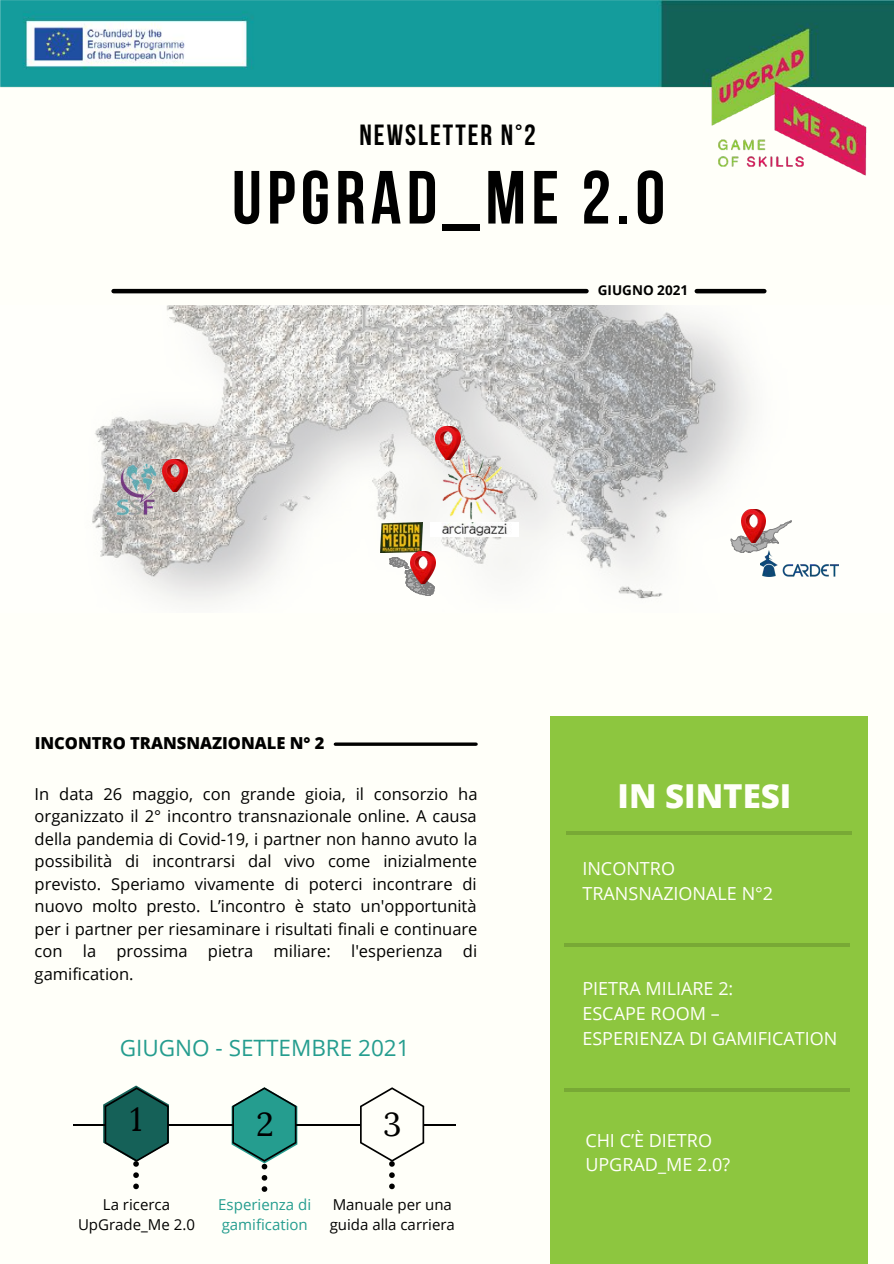
<style>
.page{position:relative;width:894px;height:1264px;background:#fff}
.page>*{position:absolute;margin:0;border:0;box-sizing:border-box;transform-origin:0 0}
.t1{font:75.15px "Bebas Neue Cyrillic";letter-spacing:.07em;color:#000}
.t2{font:800 33px "Open Sans";color:#fffff9}
.t3{font:33px "Lora";color:#000}
.t4{font:700 29.25px "Bebas Neue";letter-spacing:.07em;color:#000}
.t5{font:22.5px "Open Sans";color:#259d8f}
.t6{font:18px "Open Sans";color:#fffff9}
.t7{font:16.5px/22.5px "Open Sans";color:#000;text-align:justify}
.t8{font:800 16.5px "Open Sans";color:#000}
.t9{font:15px "Open Sans";color:#000}
.t10{font:15px "Open Sans";color:#259d8f}
.t11{font:700 13.5px "Open Sans";color:#000}
</style>
<div class="page">
<div style="left:0;top:0;width:893px;height:1263px;background:#fffff9"></div>
<div style="left:550px;top:716px;width:317px;height:547px;background:#8dc63f"></div>
<svg style="left:564px;top:943px;width:285px;height:3px"></svg>
<hr style="left:564px;top:1088px;width:285px;height:4px;background:#78a935">
<svg style="left:566px;top:831px;width:285px;height:3px"></svg>
<img style="left:0;top:0;width:893px;height:176px">
<hr style="left:113px;top:289px;width:473px;height:4px;background:#000">
<svg style="left:335px;top:742px;width:141px;height:4px"></svg>
<hr style="left:168px;top:1123px;width:65px;height:2px;background:#000">
<hr style="left:73px;top:1123px;width:32px;height:2px;background:#000">
<hr style="left:423px;top:1123px;width:33px;height:2px;background:#000">
<hr style="left:295px;top:1123px;width:66px;height:2px;background:#000">
<svg style="left:103px;top:1085px;width:66px;height:104px"></svg>
<svg style="left:360px;top:1087px;width:64px;height:102px"></svg>
<svg style="left:231px;top:1087px;width:66px;height:104px"></svg>
<hr style="left:696px;top:289px;width:68px;height:4px;background:#000">
<img style="left:92px;top:305px;width:747px;height:296px">
<img style="left:103px;top:459px;width:67px;height:66px">
<img style="left:430px;top:447px;width:81px;height:75px">
<img style="left:380px;top:522px;width:43px;height:31px">
<img style="left:430px;top:523px;width:88px;height:13px">
<img style="left:760px;top:551px;width:78px;height:25px">
<svg style="left:389px;top:557px;width:45px;height:38px"></svg>
<svg style="left:730px;top:520px;width:61px;height:33px"></svg>
<img style="left:740px;top:510px;width:25px;height:32px">
<img style="left:410px;top:551px;width:25px;height:33px">
<img style="left:162px;top:459px;width:25px;height:33px">
<img style="left:435px;top:426px;width:25px;height:33px">
<p class="t4" style="left:359px;top:118px;width:178px">NEWSLETTER N°2</p>
<p class="t1" style="left:232px;top:167px;width:434px">UPGRAD_ME 2.0</p>
<p class="t11" style="left:597px;top:281px;width:92px">GIUGNO 2021</p>
<p class="t8" style="left:35px;top:731px;width:291px">INCONTRO TRANSNAZIONALE N° 2</p>
<p class="t7" style="left:35px;top:781px;width:444px">In data 26 maggio, con grande gioia, il consorzio ha organizzato il 2° incontro transnazionale online. A causa della pandemia di Covid-19, i partner non hanno avuto la possibilità di incontrarsi dal vivo come inizialmente previsto. Speriamo vivamente di poterci incontrare di nuovo molto presto. L’incontro è stato un'opportunità per i partner per riesaminare i risultati finali e continuare con la prossima pietra miliare: l'esperienza di gamification.</p>
<p class="t5" style="left:120px;top:1032px;width:291px">GIUGNO - SETTEMBRE 2021</p>
<p class="t3" style="left:130px;top:1098px;width:14px">1</p>
<p class="t3" style="left:256px;top:1104px;width:19px">2</p>
<p class="t3" style="left:383px;top:1104px;width:20px">3</p>
<p class="t9" style="left:103px;top:1193px;width:69px">La ricerca</p>
<p class="t9" style="left:78px;top:1213px;width:118px">UpGrade_Me 2.0</p>
<p class="t10" style="left:218px;top:1193px;width:94px">Esperienza di</p>
<p class="t10" style="left:222px;top:1213px;width:87px">gamification</p>
<p class="t9" style="left:332px;top:1193px;width:121px">Manuale per una</p>
<p class="t9" style="left:329px;top:1213px;width:127px">guida alla carriera</p>
<p class="t2" style="left:617px;top:773px;width:175px">IN SINTESI</p>
<p class="t6" style="left:582px;top:856px;width:94px">INCONTRO</p>
<p class="t6" style="left:582px;top:880px;width:192px">TRANSNAZIONALE N°2</p>
<p class="t6" style="left:582px;top:975px;width:152px">PIETRA MILIARE 2:</p>
<p class="t6" style="left:582px;top:1000px;width:139px">ESCAPE ROOM –</p>
<p class="t6" style="left:582px;top:1025px;width:256px">ESPERIENZA DI GAMIFICATION</p>
<p class="t6" style="left:585px;top:1127px;width:128px">CHI C’È DIETRO</p>
<p class="t6" style="left:585px;top:1151px;width:146px">UPGRAD_ME 2.0?</p>
</div>
